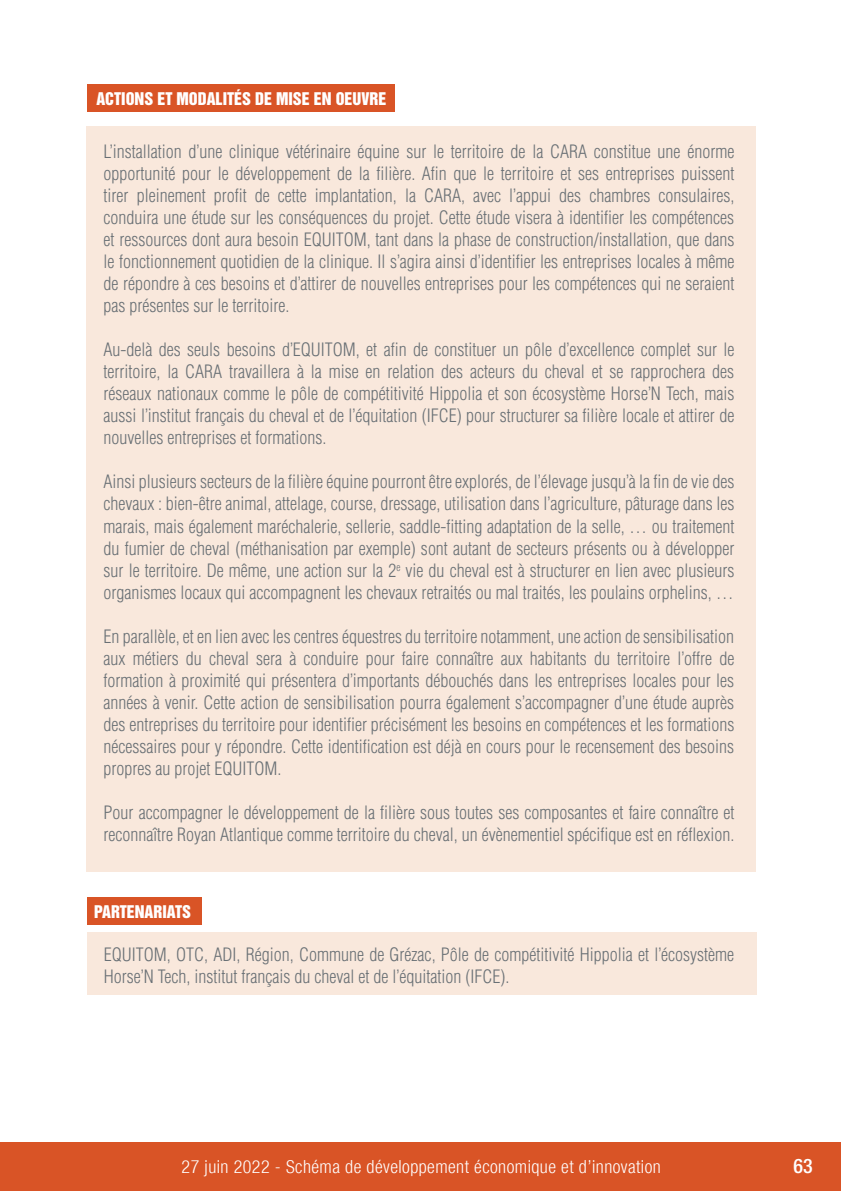
<style>
.page{position:relative;width:841px;height:1191px;background:#fff}
.page>*{position:absolute;margin:0;border:0;box-sizing:border-box;transform-origin:0 0}
.t1{font:500 condensed 20px "Helvetica Neue";color:#fff}
.t2{font:300 condensed 18px/22px "Helvetica LT Std";color:#697075;text-align:justify}
.t3{font:300 condensed 18px "Helvetica Neue";letter-spacing:.025em;color:#fff}
.t4{font:16px "Helvetica Inserat LT Std";color:#fff}
</style>
<div class="page">
<div style="left:0;top:1142px;width:840px;height:49px;background:#d95426"></div>
<div style="left:87px;top:127px;width:669px;height:745px;background:#f9e8dc"></div>
<div style="left:87px;top:85px;width:307px;height:27px;background:#d95426"></div>
<div style="left:87px;top:932px;width:669px;height:63px;background:#f9e8dc"></div>
<div style="left:87px;top:897px;width:114px;height:27px;background:#d95426"></div>
<p class="t4" style="left:97px;top:92px;width:291px">ACTIONS ET MODALITÉS DE MISE EN OEUVRE</p>
<p class="t2" style="left:104px;top:143px;width:632px">L’installation d’une clinique vétérinaire équine sur le territoire de la CARA constitue une énorme opportunité pour le développement de la filière. Afin que le territoire et ses entreprises puissent tirer pleinement profit de cette implantation, la CARA, avec l’appui des chambres consulaires, conduira une étude sur les conséquences du projet. Cette étude visera à identifier les compétences et ressources dont aura besoin EQUITOM, tant dans la phase de construction/installation, que dans le fonctionnement quotidien de la clinique. Il s’agira ainsi d’identifier les entreprises locales à même de répondre à ces besoins et d’attirer de nouvelles entreprises pour les compétences qui ne seraient pas présentes sur le territoire.</p>
<p class="t2" style="left:104px;top:341px;width:632px">Au-delà des seuls besoins d’EQUITOM, et afin de constituer un pôle d’excellence complet sur le territoire, la CARA travaillera à la mise en relation des acteurs du cheval et se rapprochera des réseaux nationaux comme le pôle de compétitivité Hippolia et son écosystème Horse’N Tech, mais aussi l’institut français du cheval et de l’équitation (IFCE) pour structurer sa filière locale et attirer de nouvelles entreprises et formations.</p>
<p class="t2" style="left:104px;top:473px;width:632px">Ainsi plusieurs secteurs de la filière équine pourront être explorés, de l’élevage jusqu’à la fin de vie des chevaux : bien-être animal, attelage, course, dressage, utilisation dans l’agriculture, pâturage dans les marais, mais également maréchalerie, sellerie, saddle-fitting adaptation de la selle, … ou traitement du fumier de cheval (méthanisation par exemple) sont autant de secteurs présents ou à développer sur le territoire. De même, une action sur la 2<sup>e</sup> vie du cheval est à structurer en lien avec plusieurs organismes locaux qui accompagnent les chevaux retraités ou mal traités, les poulains orphelins, …</p>
<p class="t2" style="left:104px;top:627px;width:632px">En parallèle, et en lien avec les centres équestres du territoire notamment, une action de sensibilisation aux métiers du cheval sera à conduire pour faire connaître aux habitants du territoire l’offre de formation à proximité qui présentera d’importants débouchés dans les entreprises locales pour les années à venir. Cette action de sensibilisation pourra également s’accompagner d’une étude auprès des entreprises du territoire pour identifier précisément les besoins en compétences et les formations nécessaires pour y répondre. Cette identification est déjà en cours pour le recensement des besoins propres au projet EQUITOM.</p>
<p class="t2" style="left:104px;top:803px;width:632px">Pour accompagner le développement de la filière sous toutes ses composantes et faire connaître et reconnaître Royan Atlantique comme territoire du cheval, un évènementiel spécifique est en réflexion.</p>
<p class="t4" style="left:94px;top:904px;width:99px">PARTENARIATS</p>
<p class="t2" style="left:104px;top:946px;width:632px">EQUITOM, OTC, ADI, Région, Commune de Grézac, Pôle de compétitivité Hippolia et l’écosystème<br>Horse’N Tech, institut français du cheval et de l’équitation (IFCE).</p>
<p class="t3" style="left:182px;top:1159px;width:480px">27 juin 2022 - Schéma de développement économique et d’innovation</p>
<p class="t1" style="left:793px;top:1158px;width:21px">63</p>
</div>
